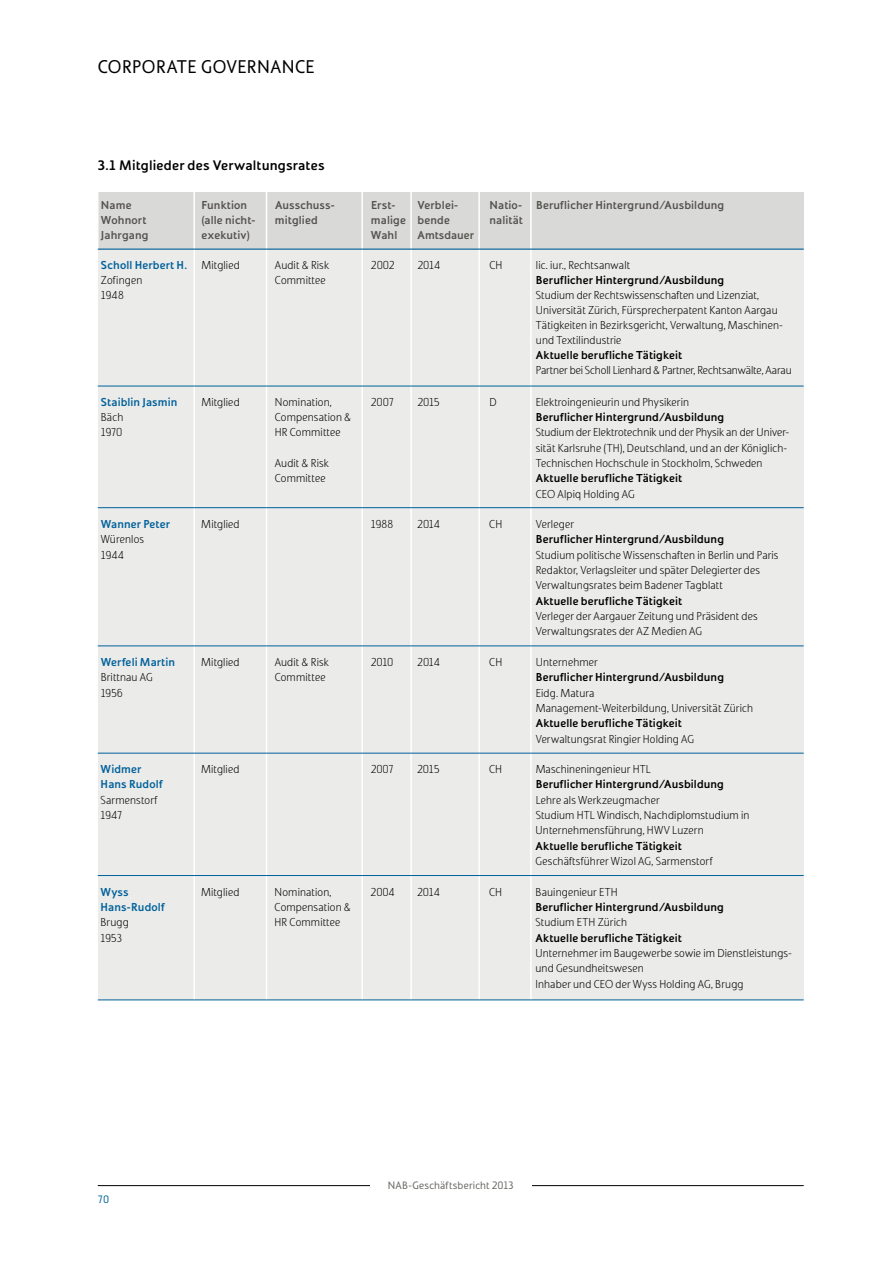
<style>
.page{position:relative;width:893px;height:1263px;background:#fff}
.page>*{position:absolute;margin:0;border:0;box-sizing:border-box;transform-origin:0 0}
.t1{font:18px "Solo Sans";letter-spacing:.025em;color:#000}
.t2{font:700 13.5px "Solo Sans";letter-spacing:.01em;color:#000}
.t3{font:300 11.25px/15.3px "Solo Sans";letter-spacing:.01em;color:#000}
.t4{font:700 11.25px "Solo Sans";letter-spacing:.01em;color:#000}
.t5{font:700 11.25px "Solo Sans";letter-spacing:.005em;color:#55524e}
.t6{font:700 11.25px "Solo Sans";letter-spacing:.005em;color:#00619a}
.t7{font:300 11.25px "Solo Sans";letter-spacing:-.01em;color:#000}
.t8{font:10.5px "Solo Sans";letter-spacing:.02em;color:#6a6864}
.t9{font:10.5px "Solo Sans";color:#00619a}
</style>
<div class="page">
<hr style="left:98px;top:1185px;width:706px;height:1px;background:#000">
<div style="left:370px;top:1180px;width:161px;height:12px;background:#fff"></div>
<div style="left:98px;top:193px;width:706px;height:807px;background:#e9e9e8"></div>
<div style="left:99px;top:193px;width:705px;height:57px;background:#d7d7d6"></div>
<hr style="left:193px;top:190px;width:2px;height:950px;background:#fff">
<hr style="left:266px;top:190px;width:1px;height:950px;background:#fff">
<hr style="left:361px;top:190px;width:2px;height:950px;background:#fff">
<hr style="left:410px;top:190px;width:2px;height:950px;background:#fff">
<hr style="left:478px;top:190px;width:2px;height:950px;background:#fff">
<hr style="left:530px;top:190px;width:2px;height:950px;background:#fff">
<hr style="left:98px;top:249px;width:706px;height:1px;background:#00619a">
<hr style="left:98px;top:386px;width:706px;height:1px;background:#00619a">
<hr style="left:98px;top:507px;width:706px;height:1px;background:#00619a">
<hr style="left:98px;top:646px;width:706px;height:1px;background:#00619a">
<hr style="left:98px;top:753px;width:706px;height:1px;background:#00619a">
<hr style="left:98px;top:875px;width:706px;height:1px;background:#00619a">
<hr style="left:98px;top:1000px;width:706px;height:1px;background:#00619a">
<h1 class="t1" style="left:98px;top:57px;width:218px">CORPORATE GOVERNANCE</h1>
<p class="t2" style="left:98px;top:157px;width:228px">3.1 Mitglieder des Verwaltungsrates</p>
<p class="t5" style="left:101px;top:198px;width:32px">Name</p>
<p class="t5" style="left:201px;top:198px;width:47px">Funktion</p>
<p class="t5" style="left:275px;top:198px;width:61px">Ausschuss-</p>
<p class="t5" style="left:371px;top:198px;width:26px">Erst-</p>
<p class="t5" style="left:417px;top:198px;width:42px">Verblei-</p>
<p class="t5" style="left:489px;top:198px;width:236px">Natio- Beruflicher Hintergrund/Ausbildung</p>
<p class="t5" style="left:101px;top:213px;width:47px">Wohnort</p>
<p class="t5" style="left:201px;top:213px;width:56px">(alle nicht-</p>
<p class="t5" style="left:275px;top:213px;width:44px">mitglied</p>
<p class="t5" style="left:371px;top:213px;width:81px">malige bende</p>
<p class="t5" style="left:489px;top:213px;width:35px">nalität</p>
<p class="t5" style="left:101px;top:228px;width:49px">Jahrgang</p>
<p class="t5" style="left:201px;top:228px;width:50px">exekutiv)</p>
<p class="t5" style="left:371px;top:228px;width:28px">Wahl</p>
<p class="t5" style="left:417px;top:228px;width:58px">Amtsdauer</p>
<p class="t6" style="left:101px;top:258px;width:88px">Scholl Herbert H.</p>
<p class="t3" style="left:201px;top:257px;width:40px">Mitglied</p>
<p class="t3" style="left:275px;top:257px;width:56px">Audit &amp; Risk</p>
<p class="t3" style="left:371px;top:257px;width:25px">2002</p>
<p class="t3" style="left:417px;top:257px;width:24px">2014</p>
<p class="t3" style="left:489px;top:257px;width:14px">CH</p>
<p class="t3" style="left:536px;top:257px;width:96px">lic. iur., Rechtsanwalt</p>
<p class="t3" style="left:101px;top:272px;width:43px">Zofingen</p>
<p class="t3" style="left:275px;top:272px;width:52px">Committee</p>
<p class="t4" style="left:536px;top:273px;width:190px">Beruflicher Hintergrund/Ausbildung</p>
<p class="t3" style="left:101px;top:287px;width:24px">1948</p>
<p class="t3" style="left:536px;top:288px;width:249px">Studium der Rechtswissenschaften und Lizenziat, Universität Zürich, Fürsprecherpatent Kanton Aargau Tätigkeiten in Bezirksgericht, Verwaltung, Maschinen&shy;und Textilindustrie</p>
<p class="t4" style="left:536px;top:348px;width:148px">Aktuelle berufliche Tätigkeit</p>
<p class="t7" style="left:536px;top:364px;width:257px">Partner bei Scholl Lienhard &amp; Partner, Rechtsanwälte, Aarau</p>
<p class="t6" style="left:101px;top:395px;width:78px">Staiblin Jasmin</p>
<p class="t3" style="left:201px;top:394px;width:40px">Mitglied</p>
<p class="t3" style="left:275px;top:394px;width:59px">Nomination,</p>
<p class="t3" style="left:371px;top:394px;width:24px">2007</p>
<p class="t3" style="left:417px;top:394px;width:24px">2015</p>
<p class="t3" style="left:489px;top:394px;width:9px">D</p>
<p class="t3" style="left:536px;top:394px;width:155px">Elektroingenieurin und Physikerin</p>
<p class="t3" style="left:101px;top:409px;width:24px">Bäch</p>
<p class="t3" style="left:275px;top:409px;width:78px">Compensation &amp;</p>
<p class="t4" style="left:536px;top:410px;width:190px">Beruflicher Hintergrund/Ausbildung</p>
<p class="t3" style="left:101px;top:425px;width:23px">1970</p>
<p class="t3" style="left:275px;top:425px;width:67px">HR Committee</p>
<p class="t3" style="left:536px;top:425px;width:255px">Studium der Elektrotechnik und der Physik an der Univer&shy;sität Karlsruhe (TH), Deutschland, und an der Königlich-</p>
<p class="t3" style="left:275px;top:455px;width:56px">Audit &amp; Risk</p>
<p class="t3" style="left:536px;top:455px;width:228px">Technischen Hochschule in Stockholm, Schweden</p>
<p class="t3" style="left:275px;top:471px;width:52px">Committee</p>
<p class="t4" style="left:536px;top:471px;width:148px">Aktuelle berufliche Tätigkeit</p>
<p class="t3" style="left:536px;top:486px;width:100px">CEO Alpiq Holding AG</p>
<p class="t6" style="left:101px;top:517px;width:71px">Wanner Peter</p>
<p class="t3" style="left:201px;top:517px;width:40px">Mitglied</p>
<p class="t3" style="left:371px;top:517px;width:24px">1988</p>
<p class="t3" style="left:417px;top:517px;width:24px">2014</p>
<p class="t3" style="left:489px;top:517px;width:14px">CH</p>
<p class="t3" style="left:536px;top:517px;width:40px">Verleger</p>
<p class="t3" style="left:101px;top:532px;width:45px">Würenlos</p>
<p class="t4" style="left:536px;top:533px;width:190px">Beruflicher Hintergrund/Ausbildung</p>
<p class="t3" style="left:101px;top:547px;width:25px">1944</p>
<p class="t3" style="left:536px;top:547px;width:244px">Studium politische Wissenschaften in Berlin und Paris<br>Redaktor, Verlagsleiter und später Delegierter des<br>Verwaltungsrates beim Badener Tagblatt</p>
<p class="t4" style="left:536px;top:594px;width:148px">Aktuelle berufliche Tätigkeit</p>
<p class="t3" style="left:536px;top:608px;width:224px">Verleger der Aargauer Zeitung und Präsident des<br>Verwaltungsrates der AZ Medien AG</p>
<p class="t6" style="left:101px;top:655px;width:76px">Werfeli Martin</p>
<p class="t3" style="left:201px;top:654px;width:40px">Mitglied</p>
<p class="t3" style="left:275px;top:654px;width:56px">Audit &amp; Risk</p>
<p class="t3" style="left:371px;top:654px;width:24px">2010</p>
<p class="t3" style="left:417px;top:654px;width:24px">2014</p>
<p class="t3" style="left:489px;top:654px;width:14px">CH</p>
<p class="t3" style="left:536px;top:654px;width:64px">Unternehmer</p>
<p class="t3" style="left:101px;top:670px;width:53px">Brittnau AG</p>
<p class="t3" style="left:275px;top:670px;width:52px">Committee</p>
<p class="t4" style="left:536px;top:671px;width:190px">Beruflicher Hintergrund/Ausbildung</p>
<p class="t3" style="left:101px;top:685px;width:23px">1956</p>
<p class="t3" style="left:536px;top:685px;width:219px">Eidg. Matura<br>Management-Weiterbildung, Universität Zürich</p>
<p class="t4" style="left:536px;top:716px;width:148px">Aktuelle berufliche Tätigkeit</p>
<p class="t3" style="left:536px;top:731px;width:160px">Verwaltungsrat Ringier Holding AG</p>
<p class="t6" style="left:101px;top:762px;width:42px">Widmer</p>
<p class="t3" style="left:201px;top:762px;width:40px">Mitglied</p>
<p class="t3" style="left:371px;top:762px;width:24px">2007</p>
<p class="t3" style="left:417px;top:762px;width:24px">2015</p>
<p class="t3" style="left:489px;top:762px;width:14px">CH</p>
<p class="t3" style="left:536px;top:762px;width:117px">Maschineningenieur HTL</p>
<p class="t6" style="left:101px;top:778px;width:64px">Hans Rudolf</p>
<p class="t4" style="left:536px;top:778px;width:190px">Beruflicher Hintergrund/Ausbildung</p>
<p class="t3" style="left:101px;top:792px;width:58px">Sarmenstorf</p>
<p class="t3" style="left:536px;top:792px;width:125px">Lehre als Werkzeugmacher</p>
<p class="t3" style="left:101px;top:808px;width:23px">1947</p>
<p class="t3" style="left:536px;top:808px;width:215px">Studium HTL Windisch, Nachdiplomstudium in<br>Unternehmensführung, HWV Luzern</p>
<p class="t4" style="left:536px;top:839px;width:148px">Aktuelle berufliche Tätigkeit</p>
<p class="t3" style="left:536px;top:853px;width:178px">Geschäftsführer Wizol AG, Sarmenstorf</p>
<p class="t6" style="left:101px;top:885px;width:30px">Wyss</p>
<p class="t3" style="left:201px;top:884px;width:40px">Mitglied</p>
<p class="t3" style="left:275px;top:884px;width:59px">Nomination,</p>
<p class="t3" style="left:371px;top:884px;width:26px">2004</p>
<p class="t3" style="left:417px;top:884px;width:24px">2014</p>
<p class="t3" style="left:489px;top:884px;width:14px">CH</p>
<p class="t3" style="left:536px;top:884px;width:84px">Bauingenieur ETH</p>
<p class="t6" style="left:101px;top:900px;width:66px">Hans-Rudolf</p>
<p class="t3" style="left:275px;top:899px;width:78px">Compensation &amp;</p>
<p class="t4" style="left:536px;top:900px;width:190px">Beruflicher Hintergrund/Ausbildung</p>
<p class="t3" style="left:101px;top:915px;width:30px">Brugg</p>
<p class="t3" style="left:275px;top:915px;width:67px">HR Committee</p>
<p class="t3" style="left:536px;top:915px;width:93px">Studium ETH Zürich</p>
<p class="t3" style="left:101px;top:930px;width:23px">1953</p>
<p class="t4" style="left:536px;top:931px;width:148px">Aktuelle berufliche Tätigkeit</p>
<p class="t3" style="left:535px;top:945px;width:258px">Unternehmer im Baugewerbe sowie im Dienstleistungs&shy;und Gesundheitswesen<br>Inhaber und CEO der Wyss Holding AG, Brugg</p>
<p class="t9" style="left:98px;top:1193px;width:13px">70</p>
<p class="t8" style="left:388px;top:1179px;width:127px">NAB-Geschäftsbericht 2013</p>
</div>
